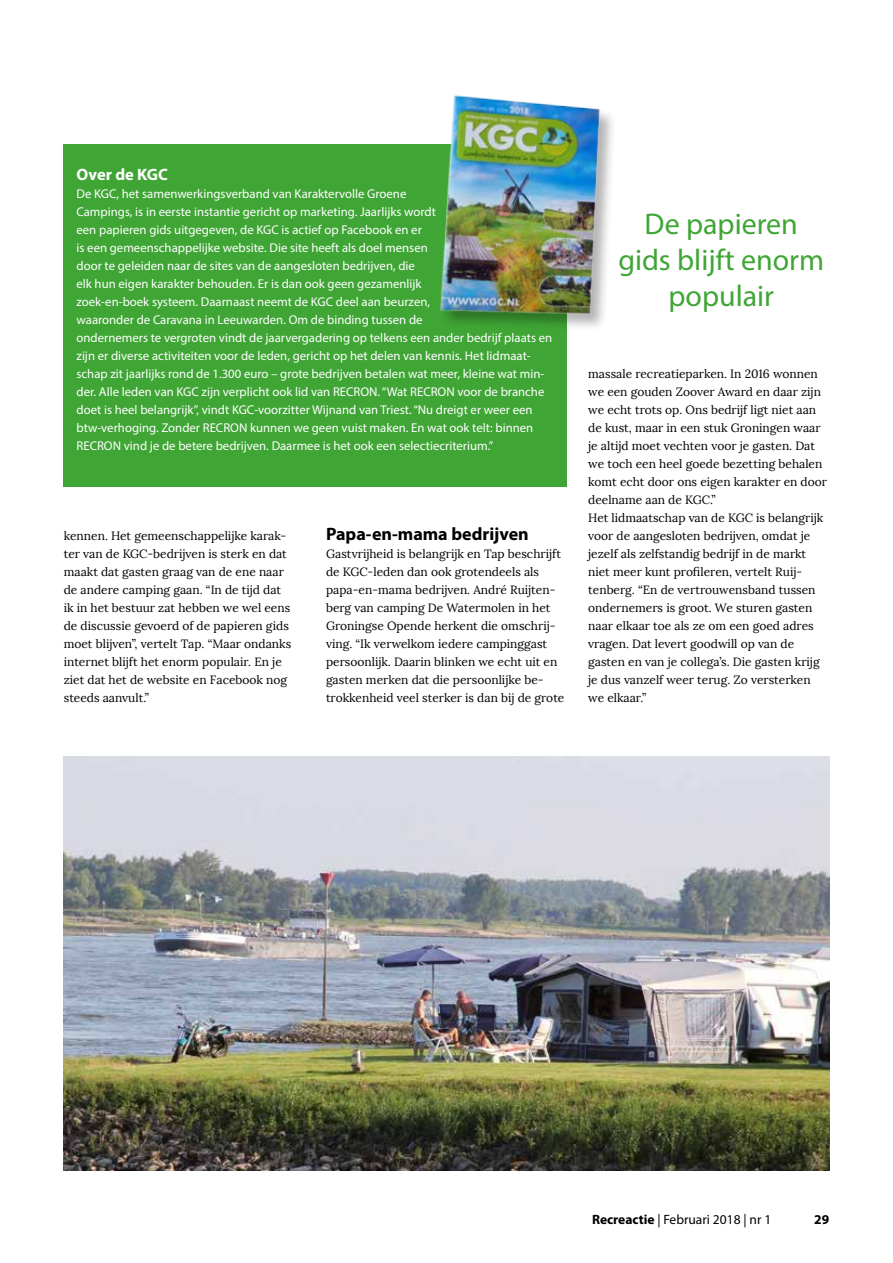
<style>
.page{position:relative;width:893px;height:1263px;background:#fff}
.page>*{position:absolute;margin:0;border:0;box-sizing:border-box;transform-origin:0 0}
.t1{font:30px/36px "Myriad Pro";color:#3fa535;text-align:center}
.t2{font:700 18px "Myriad Pro";color:#000}
.t3{font:700 16.5px "Myriad Pro";color:#fff}
.t4{font:13.5px "Myriad Pro";color:#000}
.t5{font:700 13.5px "Myriad Pro";color:#000}
.t6{font:12.75px/18px "Myriad Pro";color:#fff}
.t7{font:12px/18px "Lora";color:#000}
.s1{font-weight:700}
</style>
<div class="page">
<img style="left:64px;top:756px;width:765px;height:414px">
<div style="left:64px;top:144px;width:503px;height:342px;background:#3fa535"></div>
<img style="left:440px;top:95px;width:173px;height:232px">
<h3 class="t3" style="left:77px;top:164px;width:93px">Over de KGC</h3>
<p class="t6" style="left:77px;top:185px;width:477px">De KGC, het samenwerkingsverband van Karaktervolle Groene<br>Campings, is in eerste instantie gericht op marketing. Jaarlijks wordt<br>een papieren gids uitgegeven, de KGC is actief op Facebook en er<br>is een gemeenschappelijke website. Die site heeft als doel mensen<br>door te geleiden naar de sites van de aangesloten bedrijven, die<br>elk hun eigen karakter behouden. Er is dan ook geen gezamenlijk<br>zoek-en-boek systeem. Daarnaast neemt de KGC deel aan beurzen,<br>waaronder de Caravana in Leeuwarden. Om de binding tussen de<br>ondernemers te vergroten vindt de jaarvergadering op telkens een ander bedrijf plaats en zijn er diverse activiteiten voor de leden, gericht op het delen van kennis. Het lidmaat&shy;schap zit jaarlijks rond de 1.300 euro – grote bedrijven betalen wat meer, kleine wat min&shy;der. Alle leden van KGC zijn verplicht ook lid van RECRON. “Wat RECRON voor de branche doet is heel belangrijk”, vindt KGC-voorzitter Wijnand van Triest. “Nu dreigt er weer een btw-verhoging. Zonder RECRON kunnen we geen vuist maken. En wat ook telt: binnen RECRON vind je de betere bedrijven. Daarmee is het ook een selectiecriterium.”</p>
<p class="t7" style="left:64px;top:527px;width:229px">kennen. Het gemeenschappelijke karak&shy;ter van de KGC-bedrijven is sterk en dat maakt dat gasten graag van de ene naar de andere camping gaan. “In de tijd dat ik in het bestuur zat hebben we wel eens de discussie gevoerd of de papieren gids moet blijven”, vertelt Tap. “Maar ondanks internet blijft het enorm populair. En je ziet dat het de website en Facebook nog steeds aanvult.”</p>
<h2 class="t2" style="left:326px;top:522px;width:204px">Papa-en-mama bedrijven</h2>
<p class="t7" style="left:326px;top:545px;width:240px">Gastvrijheid is belangrijk en Tap beschrijft de KGC-leden dan ook grotendeels als papa-en-mama bedrijven. André Ruijten&shy;berg van camping De Watermolen in het Groningse Opende herkent die omschrij&shy;ving. “Ik verwelkom iedere campinggast persoonlijk. Daarin blinken we echt uit en gasten merken dat die persoonlijke be&shy;trokkenheid veel sterker is dan bij de grote</p>
<h1 class="t1" style="left:618px;top:205px;width:207px">De papieren gids blijft enorm populair</h1>
<p class="t7" style="left:588px;top:365px;width:240px">massale recreatieparken. In 2016 wonnen we een gouden Zoover Award en daar zijn we echt trots op. Ons bedrijf ligt niet aan de kust, maar in een stuk Groningen waar je altijd moet vechten voor je gasten. Dat we toch een heel goede bezetting behalen komt echt door ons eigen karakter en door deelname aan de KGC.”<br>Het lidmaatschap van de KGC is belangrijk voor de aangesloten bedrijven, omdat je jezelf als zelfstandig bedrijf in de markt niet meer kunt profileren, vertelt Ruij&shy;tenberg. “En de vertrouwensband tussen ondernemers is groot. We sturen gasten naar elkaar toe als ze om een goed adres vragen. Dat levert goodwill op van de gasten en van je collega’s. Die gasten krijg je dus vanzelf weer terug. Zo versterken we elkaar.”</p>
<p class="t4" style="left:592px;top:1211px;width:181px"><span class="s1">Recreactie</span> | Februari 2018 | nr 1</p>
<p class="t5" style="left:814px;top:1211px;width:16px">29</p>
</div>
